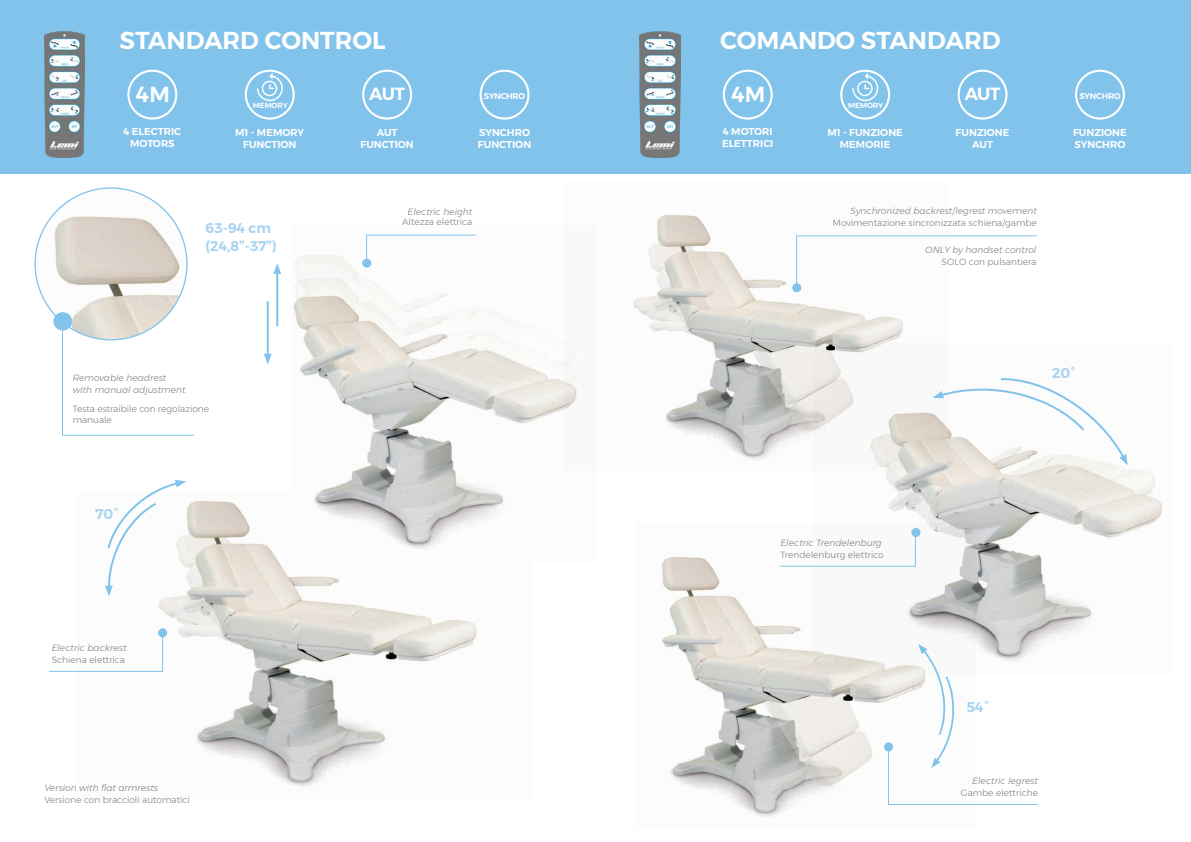
<style>
.page{position:relative;width:1191px;height:842px;background:#fff}
.page>*{position:absolute;margin:0;border:0;box-sizing:border-box;transform-origin:0 0}
.t1{font:600 24.4px "Montserrat";color:#fff}
.t2{font:600 21.7px "Montserrat";color:#fff}
.t3{font:600 17.6px "Montserrat";letter-spacing:-.04em;color:#fff}
.DescrizioneFotine{font:600 14px "Montserrat";color:#a7d3f0}
.t4{font:600 10px/12px "Montserrat";color:#fff}
.DescrizioneFotine-2{font:italic 300 9px "Montserrat";color:#808285}
.TitoloFotine{font:300 9px "Montserrat";color:#808285}
.DescrizioneFotine-3{font:300 9px/10.8px "Montserrat";color:#808285}
.t5{font:600 8.4px "Montserrat";letter-spacing:-.03em;color:#fff}
.t6{font:600 7.4px "Montserrat";color:#fff}
</style>
<div class="page">
<img style="left:158px;top:499px;width:319px;height:288px">
<img style="left:292px;top:255px;width:273px;height:306px">
<img style="left:662px;top:556px;width:225px;height:261px">
<img style="left:815px;top:460px;width:348px;height:213px">
<img style="left:565px;top:214px;width:384px;height:257px">
<div style="left:0;top:0;width:1191px;height:173px;background:#81c3eb"></div>
<svg style="left:105px;top:480px;width:81px;height:116px"></svg>
<svg style="left:932px;top:377px;width:195px;height:88px"></svg>
<hr style="left:276px;top:270px;width:2px;height:56px;background:#81c3eb">
<svg style="left:273px;top:263px;width:8px;height:11px"></svg>
<hr style="left:267px;top:301px;width:2px;height:56px;background:#81c3eb">
<svg style="left:264px;top:354px;width:8px;height:10px"></svg>
<svg style="left:49px;top:627px;width:115px;height:45px"></svg>
<svg style="left:365px;top:234px;width:112px;height:32px"></svg>
<svg style="left:795px;top:235px;width:242px;height:54px"></svg>
<div style="left:158px;top:628px;width:9px;height:9px;background:#81c3eb;border-radius:50%"></div>
<svg style="left:887px;top:644px;width:152px;height:161px"></svg>
<div style="left:884px;top:742px;width:9px;height:9px;background:#81c3eb;border-radius:50%"></div>
<div style="left:362px;top:259px;width:9px;height:9px;background:#81c3eb;border-radius:50%"></div>
<div style="left:792px;top:283px;width:9px;height:9px;background:#81c3eb;border-radius:50%"></div>
<img style="left:35px;top:188px;width:152px;height:152px;border-radius:76px">
<svg style="left:62px;top:320px;width:132px;height:116px"></svg>
<div style="left:53px;top:312px;width:19px;height:19px;background:#81c3eb;border-radius:50%"></div>
<svg style="left:778px;top:531px;width:138px;height:36px"></svg>
<div style="left:911px;top:528px;width:9px;height:9px;background:#81c3eb;border-radius:50%"></div>
<img style="left:44px;top:31px;width:41px;height:126px">
<img style="left:639px;top:31px;width:41px;height:126px">
<div style="left:127px;top:70px;width:50px;height:50px;border:2px solid #fff;border-radius:50%"></div>
<div style="left:723px;top:70px;width:49px;height:50px;border:2px solid #fff;border-radius:50%"></div>
<div style="left:245px;top:70px;width:50px;height:50px;border:2px solid #fff;border-radius:50%"></div>
<svg style="left:256px;top:73px;width:27px;height:29px"></svg>
<div style="left:840px;top:70px;width:50px;height:50px;border:2px solid #fff;border-radius:50%"></div>
<svg style="left:851px;top:73px;width:28px;height:29px"></svg>
<div style="left:362px;top:70px;width:50px;height:50px;border:2px solid #fff;border-radius:50%"></div>
<div style="left:957px;top:70px;width:50px;height:50px;border:2px solid #fff;border-radius:50%"></div>
<div style="left:479px;top:70px;width:50px;height:50px;border:2px solid #fff;border-radius:50%"></div>
<div style="left:1075px;top:70px;width:50px;height:50px;border:2px solid #fff;border-radius:50%"></div>
<p class="t1" style="left:119px;top:21px;width:268px">STANDARD CONTROL</p>
<p class="t1" style="left:720px;top:21px;width:282px">COMANDO STANDARD</p>
<p class="t2" style="left:136px;top:77px;width:35px">4M</p>
<p class="t4" style="left:124px;top:126px;width:59px">4 ELECTRIC</p>
<p class="t4" style="left:130px;top:138px;width:46px">MOTORS</p>
<p class="t6" style="left:253px;top:99px;width:36px">MEMORY</p>
<p class="t4" style="left:235px;top:126px;width:71px">M1 - MEMORY</p>
<p class="t4" style="left:243px;top:138px;width:55px">FUNCTION</p>
<p class="DescrizioneFotine" style="left:206px;top:217px;width:67px">63-94 cm</p>
<p class="DescrizioneFotine" style="left:206px;top:235px;width:73px">(24,8”-37”)</p>
<p class="t3" style="left:369px;top:80px;width:37px">AUT</p>
<p class="t4" style="left:377px;top:126px;width:22px">AUT</p>
<p class="t4" style="left:360px;top:138px;width:55px">FUNCTION</p>
<p class="t5" style="left:484px;top:89px;width:43px">SYNCHRO</p>
<p class="t4" style="left:479px;top:126px;width:53px">SYNCHRO</p>
<p class="t4" style="left:478px;top:138px;width:55px">FUNCTION</p>
<p class="DescrizioneFotine-2" style="left:407px;top:205px;width:66px">Electric height</p>
<p class="DescrizioneFotine-3" style="left:402px;top:217px;width:72px">Altezza elettrica</p>
<p class="t2" style="left:731px;top:77px;width:35px">4M</p>
<p class="t4" style="left:723px;top:126px;width:51px">4 MOTORI</p>
<p class="t4" style="left:722px;top:138px;width:53px">ELETTRICI</p>
<p class="t6" style="left:848px;top:99px;width:36px">MEMORY</p>
<p class="t4" style="left:827px;top:126px;width:77px">M1 - FUNZIONE</p>
<p class="t4" style="left:840px;top:138px;width:52px">MEMORIE</p>
<p class="t3" style="left:964px;top:80px;width:37px">AUT</p>
<p class="t4" style="left:955px;top:126px;width:55px">FUNZIONE</p>
<p class="t4" style="left:972px;top:138px;width:22px">AUT</p>
<p class="DescrizioneFotine-2" style="left:850px;top:204px;width:188px">Synchronized backrest/legrest movement</p>
<p class="TitoloFotine" style="left:832px;top:216px;width:206px">Movimentazione sincronizzata schiena/gambe</p>
<p class="DescrizioneFotine-2" style="left:925px;top:243px;width:113px">ONLY by handset control</p>
<p class="TitoloFotine" style="left:941px;top:255px;width:96px">SOLO con pulsantiera</p>
<p class="t5" style="left:1079px;top:89px;width:43px">SYNCHRO</p>
<p class="t4" style="left:1073px;top:126px;width:55px">FUNZIONE<br>SYNCHRO</p>
<p class="DescrizioneFotine-2" style="left:73px;top:371px;width:95px">Removable headrest</p>
<p class="DescrizioneFotine-2" style="left:73px;top:383px;width:114px">with manual adjustment</p>
<p class="DescrizioneFotine-3" style="left:73px;top:403px;width:138px">Testa estraibile con regolazione manuale</p>
<p class="DescrizioneFotine" style="left:95px;top:503px;width:25px">70°</p>
<p class="DescrizioneFotine-2" style="left:52px;top:641px;width:76px">Electric backrest</p>
<p class="TitoloFotine" style="left:52px;top:653px;width:75px">Schiena elettrica</p>
<p class="DescrizioneFotine-2" style="left:44px;top:781px;width:115px">Version with flat armrests</p>
<p class="TitoloFotine" style="left:44px;top:793px;width:147px">Versione con braccioli automatici</p>
<p class="DescrizioneFotine-2" style="left:780px;top:536px;width:103px">Electric Trendelenburg</p>
<p class="DescrizioneFotine-3" style="left:780px;top:549px;width:105px">Trendelenburg elettrico</p>
<p class="DescrizioneFotine" style="left:1052px;top:362px;width:25px">20°</p>
<p class="DescrizioneFotine" style="left:966px;top:696px;width:24px">54°</p>
<p class="DescrizioneFotine-2" style="left:972px;top:774px;width:67px">Electric legrest</p>
<p class="TitoloFotine" style="left:961px;top:786px;width:79px">Gambe elettriche</p>
</div>
